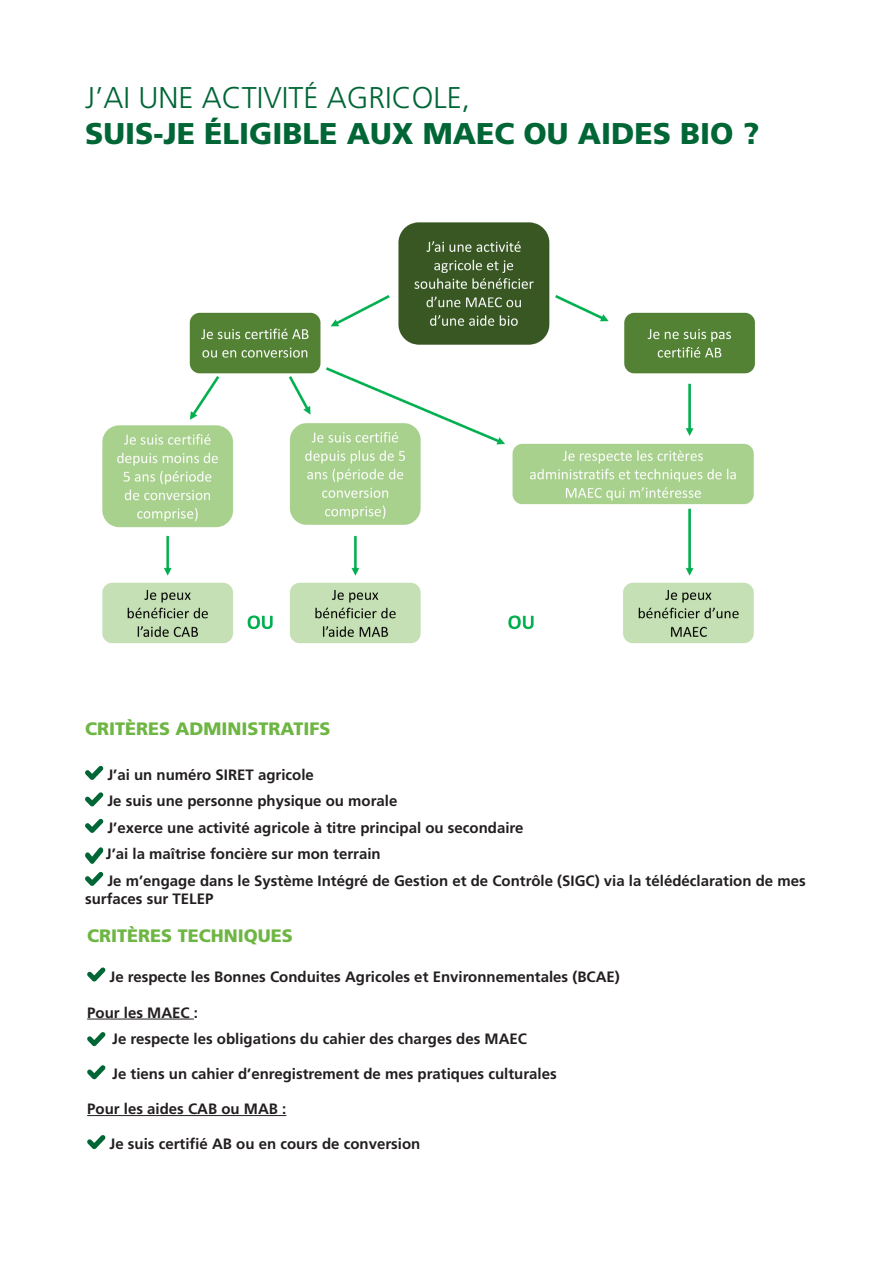
<style>
.page{position:relative;width:893px;height:1263px;background:#fff}
.page>*{position:absolute;margin:0;border:0;box-sizing:border-box;transform-origin:0 0}
.t1{font:900 30px/36px "Frutiger LT Std";color:#006636}
.t2{font:900 18px "Frutiger LT Std";color:#6eb644}
.t3{font:700 15px/18px "Frutiger LT Std";color:#231f20}
.s1{font-weight:300}
</style>
<div class="page">
<svg style="left:85px;top:766px;width:18px;height:14px"></svg>
<svg style="left:85px;top:792px;width:18px;height:15px"></svg>
<svg style="left:85px;top:819px;width:18px;height:14px"></svg>
<svg style="left:85px;top:872px;width:18px;height:14px"></svg>
<svg style="left:85px;top:847px;width:18px;height:17px"></svg>
<hr style="left:87px;top:1019px;width:107px;height:1px;background:#231f20">
<hr style="left:87px;top:1115px;width:199px;height:1px;background:#231f20">
<svg style="left:87px;top:967px;width:19px;height:15px"></svg>
<svg style="left:87px;top:1135px;width:19px;height:14px"></svg>
<svg style="left:87px;top:1065px;width:19px;height:15px"></svg>
<img style="left:102px;top:222px;width:654px;height:422px">
<svg style="left:87px;top:1032px;width:19px;height:14px"></svg>
<p class="t1" style="left:85px;top:79px;width:676px"><span class="s1">J’AI UNE ACTIVITÉ AGRICOLE,<br></span>SUIS-JE ÉLIGIBLE AUX MAEC OU AIDES BIO ?</p>
<h2 class="t2" style="left:85px;top:718px;width:247px">CRITÈRES ADMINISTRATIFS</h2>
<p class="t3" style="left:107px;top:766px;width:208px">J’ai un numéro SIRET agricole</p>
<p class="t3" style="left:107px;top:792px;width:292px">Je suis une personne physique ou morale</p>
<p class="t3" style="left:107px;top:819px;width:417px">J’exerce une activité agricole à titre principal ou secondaire</p>
<p class="t3" style="left:106px;top:845px;width:276px">J’ai la maîtrise foncière sur mon terrain</p>
<p class="t3" style="left:85px;top:872px;width:722px;text-indent:22px">Je m’engage dans le Système Intégré de Gestion et de Contrôle (SIGC) via la télédéclaration de mes surfaces sur TELEP</p>
<h2 class="t2" style="left:87px;top:925px;width:207px">CRITÈRES TECHNIQUES</h2>
<h2 class="t3" style="left:110px;top:967px;width:512px">Je respecte les Bonnes Conduites Agricoles et Environnementales (BCAE)</h2>
<h2 class="t3" style="left:87px;top:1003px;width:112px">Pour les MAEC :</h2>
<p class="t3" style="left:112px;top:1030px;width:416px">Je respecte les obligations du cahier des charges des MAEC</p>
<p class="t3" style="left:112px;top:1065px;width:446px">Je tiens un cahier d’enregistrement de mes pratiques culturales</p>
<p class="t3" style="left:87px;top:1100px;width:201px">Pour les aides CAB ou MAB :</p>
<p class="t3" style="left:110px;top:1135px;width:312px">Je suis certifié AB ou en cours de conversion</p>
</div>
